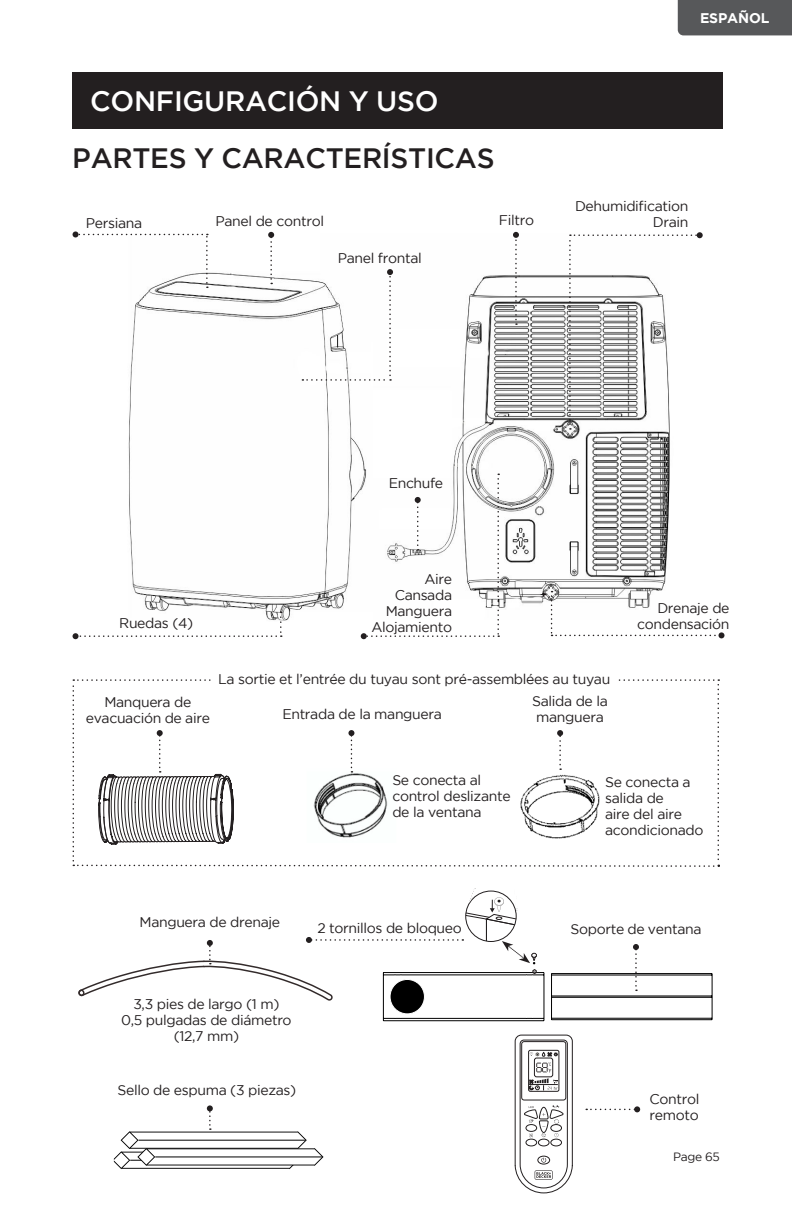
<style>
.page{position:relative;width:792px;height:1224px;background:#fff}
.page>*{position:absolute;margin:0;border:0;box-sizing:border-box;transform-origin:0 0}
.t1{font:500 28px "Gotham";letter-spacing:-.01em;color:#231f20}
.t2{font:500 28px "Gotham";letter-spacing:-.01em;color:#fff}
.body_copy{font:14px/16px "Gotham";letter-spacing:-.025em;color:#231f20}
.body_copy-2{font:700 14px "Gotham";letter-spacing:-.01em;color:#fff}
.body_copy-3{font:12px "Gotham";letter-spacing:-.025em;color:#231f20}
</style>
<div class="page">
<img style="left:128px;top:234px;width:239px;height:406px">
<img style="left:453px;top:275px;width:217px;height:362px">
<svg style="left:586px;top:1106px;width:54px;height:6px"></svg>
<svg style="left:73px;top:231px;width:135px;height:57px"></svg>
<svg style="left:268px;top:232px;width:6px;height:52px"></svg>
<svg style="left:302px;top:269px;width:91px;height:112px"></svg>
<svg style="left:513px;top:232px;width:6px;height:93px"></svg>
<svg style="left:569px;top:232px;width:134px;height:198px"></svg>
<svg style="left:551px;top:591px;width:174px;height:47px"></svg>
<svg style="left:73px;top:612px;width:209px;height:27px"></svg>
<svg style="left:361px;top:474px;width:138px;height:165px"></svg>
<svg style="left:114px;top:1105px;width:210px;height:64px"></svg>
<hr style="left:155px;top:1156px;width:167px;height:1px;background:#000">
<svg style="left:515px;top:1035px;width:58px;height:158px"></svg>
<svg style="left:78px;top:888px;width:635px;height:133px"></svg>
<svg style="left:73px;top:679px;width:646px;height:188px"></svg>
<div style="left:212px;top:674px;width:405px;height:26px;background:#fff"></div>
<div style="left:678px;top:0;width:114px;height:35px;background:#57585a"></div>
<div style="left:72px;top:72px;width:650px;height:57px;background:#231f20"></div>
<p class="t2" style="left:90px;top:85px;width:350px">CONFIGURACIÓN Y USO</p>
<p class="t1" style="left:72px;top:143px;width:424px">PARTES Y CARACTERÍSTICAS</p>
<p class="body_copy" style="left:86px;top:215px;width:58px">Persiana</p>
<p class="body_copy" style="left:216px;top:213px;width:110px">Panel de control</p>
<p class="body_copy" style="left:338px;top:250px;width:85px">Panel frontal</p>
<p class="body_copy" style="left:499px;top:212px;width:37px">Filtro</p>
<p class="body_copy-2" style="left:700px;top:10px;width:71px">ESPAÑOL</p>
<p class="body_copy" style="left:575px;top:198px;width:115px;text-align:right">Dehumidification<br>Drain</p>
<p class="body_copy" style="left:119px;top:615px;width:76px">Ruedas (4)</p>
<p class="body_copy" style="left:389px;top:475px;width:56px">Enchufe</p>
<p class="body_copy" style="left:424px;top:571px;width:29px">Aire</p>
<p class="body_copy" style="left:395px;top:587px;width:59px">Cansada</p>
<p class="body_copy" style="left:386px;top:603px;width:68px">Manguera</p>
<p class="body_copy" style="left:371px;top:619px;width:82px">Alojamiento</p>
<p class="body_copy" style="left:637px;top:600px;width:94px;text-align:right">Drenaje de condensación</p>
<p class="body_copy" style="left:86px;top:694px;width:126px;text-align:center">Manquera de evacuación de aire</p>
<p class="body_copy" style="left:218px;top:671px;width:394px">La sortie et l’entrée du tuyau sont pré-assemblées au tuyau</p>
<p class="body_copy" style="left:282px;top:706px;width:161px">Entrada de la manguera</p>
<p class="body_copy" style="left:532px;top:693px;width:77px">Salida de la</p>
<p class="body_copy" style="left:536px;top:709px;width:69px">manguera</p>
<p class="body_copy" style="left:392px;top:772px;width:120px">Se conecta al control deslizante de la ventana</p>
<p class="body_copy" style="left:605px;top:774px;width:87px">Se conecta a</p>
<p class="body_copy" style="left:605px;top:790px;width:100px">salida de<br>aire del aire acondicionado</p>
<p class="body_copy" style="left:140px;top:914px;width:142px">Manguera de drenaje</p>
<p class="body_copy" style="left:317px;top:920px;width:146px">2 tornillos de bloqueo</p>
<p class="body_copy" style="left:570px;top:921px;width:133px">Soporte de ventana</p>
<p class="body_copy" style="left:133px;top:995px;width:147px">3,3 pies de largo (1 m)</p>
<p class="body_copy" style="left:121px;top:1011px;width:172px">0,5 pulgadas de diámetro</p>
<p class="body_copy" style="left:174px;top:1027px;width:67px">(12,7 mm)</p>
<p class="body_copy" style="left:117px;top:1082px;width:180px">Sello de espuma (3 piezas)</p>
<p class="body_copy" style="left:650px;top:1091px;width:51px">Control remoto</p>
<p class="body_copy-3" style="left:673px;top:1150px;width:48px">Page 65</p>
</div>
